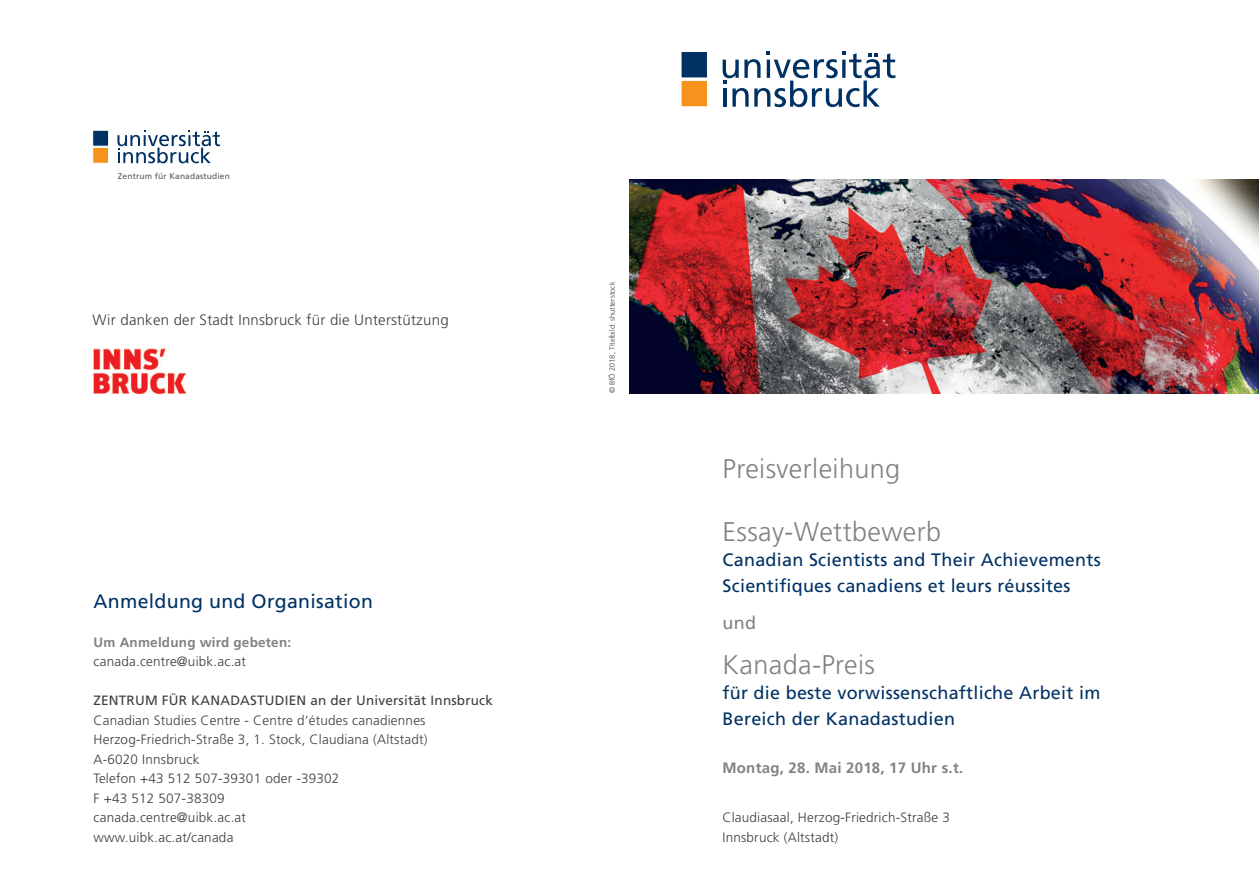
<style>
.page{position:relative;width:1259px;height:893px;background:#fff}
.page>*{position:absolute;margin:0;border:0;box-sizing:border-box;transform-origin:0 0}
.t1{font:300 27px "Frutiger";letter-spacing:.015em;color:#808285}
.t2{font:19.5px "Frutiger";letter-spacing:.015em;color:#003163}
.t3{font:18px/25.5px "Frutiger";letter-spacing:.015em;color:#003163}
.t4{font:18px "Frutiger";color:#808285}
.t5{font:300 15px "Frutiger";letter-spacing:.015em;color:#3e3e3f}
.t6{font:700 15px "Frutiger";letter-spacing:.015em;color:#808285}
.t7{font:300 13.5px/19.5px "Frutiger";letter-spacing:.015em;color:#3e3e3f}
.t8{font:13.5px "Frutiger";letter-spacing:.015em;color:#3e3e3f}
.t9{font:700 13.5px "Frutiger";letter-spacing:.015em;color:#808285}
.t10{font:8.4px "Frutiger";letter-spacing:.02em;color:#57585a}
.t11{font:300 7.5px "Frutiger";color:#3e3e3f}
</style>
<div class="page">
<img style="left:93px;top:349px;width:92px;height:44px">
<svg style="left:681px;top:52px;width:26px;height:55px"></svg>
<svg style="left:722px;top:52px;width:173px;height:55px"></svg>
<img style="left:629px;top:180px;width:630px;height:213px">
<svg style="left:92px;top:130px;width:17px;height:34px"></svg>
<svg style="left:117px;top:130px;width:103px;height:33px"></svg>
<p class="t10" style="left:118px;top:171px;width:114px">Zentrum für Kanadastudien</p>
<p class="t5" style="left:92px;top:312px;width:358px">Wir danken der Stadt Innsbruck für die Unterstützung</p>
<h2 class="t2" style="left:94px;top:590px;width:281px">Anmeldung und Organisation</h2>
<p class="t9" style="left:94px;top:634px;width:199px">Um Anmeldung wird gebeten:</p>
<p class="t7" style="left:94px;top:652px;width:154px">canada.centre@uibk.ac.at</p>
<p class="t8" style="left:94px;top:693px;width:401px">ZENTRUM FÜR KANADASTUDIEN an der Universität Innsbruck</p>
<p class="t7" style="left:94px;top:710px;width:335px">Canadian Studies Centre - Centre d‘études canadiennes Herzog-Friedrich-Straße 3, 1. Stock, Claudiana (Altstadt)<br>A-6020 Innsbruck<br>Telefon +43 512 507-39301 oder -39302<br>F +43 512 507-38309<br>canada.centre@uibk.ac.at<br>www.uibk.ac.at/canada</p>
<p class="t11" style="left:608px;top:393px;width:113px;rotate:-90deg">© BfÖ 2018, Titelbild: shutterstock</p>
<h1 class="t1" style="left:722px;top:454px;width:179px">Preisverleihung</h1>
<h1 class="t1" style="left:722px;top:516px;width:220px">Essay-Wettbewerb</h1>
<h3 class="t3" style="left:722px;top:547px;width:380px">Canadian Scientists and Their Achievements<br>Scientifiques canadiens et leurs réussites</h3>
<h3 class="t4" style="left:722px;top:613px;width:35px">und</h3>
<h1 class="t1" style="left:722px;top:649px;width:154px">Kanada-Preis</h1>
<h3 class="t3" style="left:722px;top:680px;width:379px">für die beste vorwissenschaftliche Arbeit im<br>Bereich der Kanadastudien</h3>
<p class="t6" style="left:722px;top:759px;width:242px">Montag, 28. Mai 2018, 17 Uhr s.t.</p>
<p class="t7" style="left:722px;top:808px;width:229px">Claudiasaal, Herzog-Friedrich-Straße 3<br>Innsbruck (Altstadt)</p>
</div>
